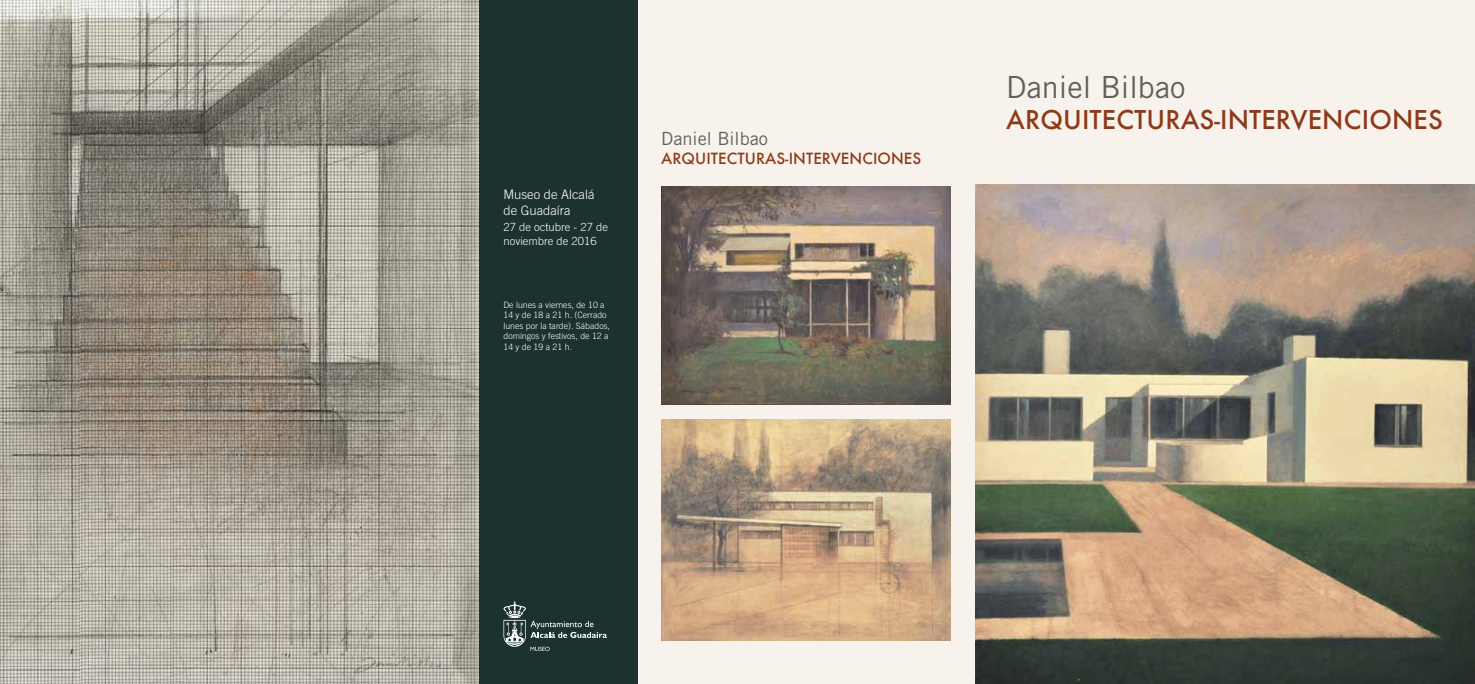
<style>
.page{position:relative;width:1475px;height:684px;background:#fff}
.page>*{position:absolute;margin:0;border:0;box-sizing:border-box;transform-origin:0 0}
.t1{font:30.5px "Trade Gothic";color:#616257}
.t2{font:500 25.25px "Futura";letter-spacing:.005em;color:#8d3a19}
.t3{font:18.25px "Trade Gothic";color:#616257}
.t4{font:500 15px "Futura";letter-spacing:.005em;color:#8d3a19}
.t5{font:300 13px/15.6px "Trade Gothic";color:#fff}
.t6{font:300 11.25px/13.8px "Trade Gothic";color:#fff}
.t7{font:300 8.75px/10.5px "Trade Gothic";color:#fff}
</style>
<div class="page">
<div style="left:477px;top:0;width:162px;height:684px;background:#1b322e"></div>
<div style="left:638px;top:0;width:836px;height:684px;background:#f8f2ed"></div>
<svg style="left:503px;top:601px;width:104px;height:50px"></svg>
<img style="left:975px;top:185px;width:499px;height:499px">
<img style="left:661px;top:187px;width:289px;height:217px">
<img style="left:661px;top:420px;width:289px;height:220px">
<img style="left:0;top:0;width:478px;height:684px">
<h3 class="t5" style="left:503px;top:186px;width:92px">Museo de Alcalá de Guadaíra</h3>
<p class="t6" style="left:503px;top:220px;width:106px">27 de octubre - 27 de noviembre de 2016</p>
<p class="t7" style="left:503px;top:299px;width:108px">De lunes a viernes, de 10 a<br>14 y de 18 a 21 h. (Cerrado lunes por la tarde). Sábados, domingos y festivos, de 12 a<br>14 y de 19 a 21 h.</p>
<h3 class="t3" style="left:661px;top:128px;width:108px">Daniel Bilbao</h3>
<h3 class="t4" style="left:661px;top:148px;width:261px">ARQUITECTURAS-INTERVENCIONES</h3>
<h1 class="t1" style="left:1006px;top:69px;width:181px">Daniel Bilbao</h1>
<h2 class="t2" style="left:1006px;top:102px;width:438px">ARQUITECTURAS-INTERVENCIONES</h2>
</div>
